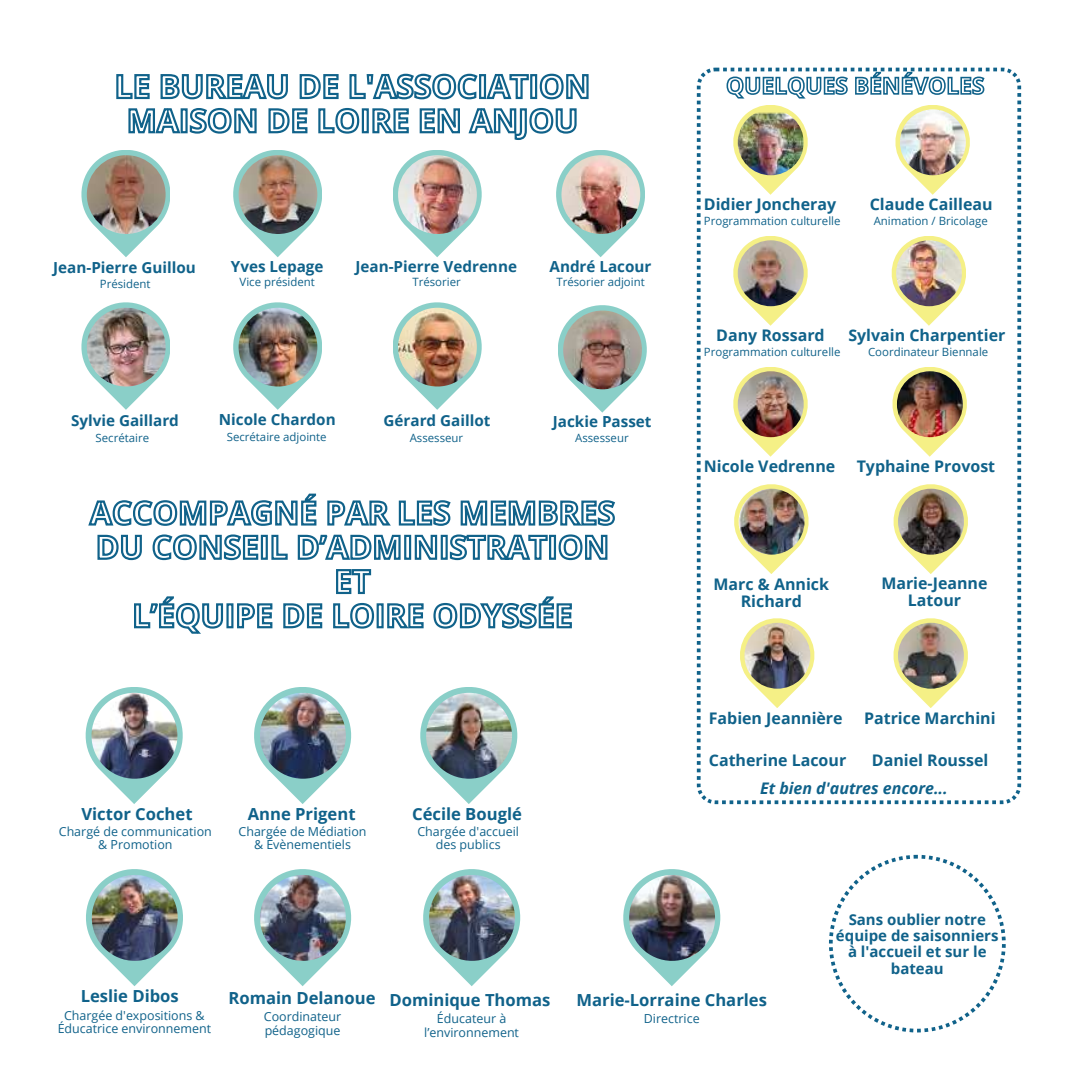
<style>
.page{position:relative;width:1077px;height:1077px;background:#fff}
.page>*{position:absolute;margin:0;border:0;box-sizing:border-box;transform-origin:0 0}
.t1{font:700 16.5px "Open Sans";color:#10628a}
.t2{font:700 16px/17.2px "Open Sans";color:#10628a;text-align:center}
.t3{font:italic 700 16px "Open Sans";color:#10628a}
.t4{font:700 15.25px "Open Sans";color:#10628a}
.t5{font:700 15px/16.2px "Open Sans";color:#10628a;text-align:center}
.t6{font:12.5px/13.5px "Open Sans";color:#10628a;text-align:center}
.t7{font:11.5px "Open Sans";color:#10628a}
</style>
<div class="page">
<svg style="left:696px;top:68px;width:324px;height:736px"></svg>
<svg style="left:733px;top:105px;width:74px;height:90px"></svg>
<img style="left:737px;top:109px;width:66px;height:66px;border-radius:50%">
<svg style="left:895px;top:105px;width:74px;height:90px"></svg>
<img style="left:899px;top:109px;width:66px;height:66px;border-radius:50%">
<svg style="left:733px;top:236px;width:74px;height:90px"></svg>
<img style="left:737px;top:240px;width:66px;height:66px;border-radius:50%">
<svg style="left:891px;top:236px;width:74px;height:90px"></svg>
<img style="left:896px;top:240px;width:65px;height:66px;border-radius:50%">
<svg style="left:733px;top:366px;width:74px;height:90px"></svg>
<img style="left:737px;top:371px;width:66px;height:66px;border-radius:50%">
<svg style="left:739px;top:618px;width:75px;height:90px"></svg>
<img style="left:744px;top:622px;width:66px;height:66px;border-radius:50%">
<svg style="left:892px;top:366px;width:74px;height:90px"></svg>
<img style="left:896px;top:371px;width:66px;height:66px;border-radius:50%">
<svg style="left:734px;top:484px;width:74px;height:90px"></svg>
<img style="left:738px;top:488px;width:66px;height:66px;border-radius:50%">
<svg style="left:893px;top:484px;width:74px;height:90px"></svg>
<img style="left:897px;top:488px;width:66px;height:66px;border-radius:50%">
<svg style="left:893px;top:618px;width:74px;height:90px"></svg>
<img style="left:897px;top:622px;width:66px;height:66px;border-radius:50%">
<svg style="left:829px;top:854px;width:176px;height:178px"></svg>
<svg style="left:116px;top:73px;width:473px;height:67px"></svg>
<svg style="left:725px;top:71px;width:260px;height:28px"></svg>
<svg style="left:81px;top:150px;width:89px;height:107px"></svg>
<img style="left:87px;top:155px;width:78px;height:79px;border-radius:50%">
<svg style="left:556px;top:150px;width:89px;height:107px"></svg>
<img style="left:561px;top:155px;width:79px;height:79px;border-radius:50%">
<svg style="left:233px;top:150px;width:89px;height:107px"></svg>
<img style="left:238px;top:155px;width:79px;height:79px;border-radius:50%">
<svg style="left:81px;top:302px;width:89px;height:108px"></svg>
<img style="left:87px;top:308px;width:78px;height:78px;border-radius:50%">
<svg style="left:393px;top:150px;width:88px;height:107px"></svg>
<img style="left:398px;top:155px;width:79px;height:79px;border-radius:50%">
<svg style="left:393px;top:302px;width:88px;height:108px"></svg>
<img style="left:398px;top:308px;width:79px;height:78px;border-radius:50%">
<svg style="left:233px;top:302px;width:89px;height:108px"></svg>
<img style="left:238px;top:308px;width:79px;height:78px;border-radius:50%">
<svg style="left:558px;top:305px;width:88px;height:107px"></svg>
<img style="left:563px;top:310px;width:79px;height:79px;border-radius:50%">
<svg style="left:86px;top:869px;width:97px;height:117px"></svg>
<img style="left:92px;top:874px;width:86px;height:86px;border-radius:50%">
<svg style="left:254px;top:869px;width:97px;height:117px"></svg>
<img style="left:260px;top:874px;width:86px;height:86px;border-radius:50%">
<svg style="left:420px;top:687px;width:97px;height:117px"></svg>
<img style="left:426px;top:692px;width:86px;height:86px;border-radius:50%">
<svg style="left:423px;top:869px;width:97px;height:117px"></svg>
<img style="left:429px;top:874px;width:86px;height:86px;border-radius:50%">
<svg style="left:623px;top:869px;width:97px;height:117px"></svg>
<img style="left:629px;top:874px;width:86px;height:86px;border-radius:50%">
<svg style="left:86px;top:687px;width:97px;height:117px"></svg>
<img style="left:91px;top:692px;width:86px;height:86px;border-radius:50%">
<svg style="left:254px;top:687px;width:97px;height:117px"></svg>
<img style="left:260px;top:692px;width:86px;height:86px;border-radius:50%">
<svg style="left:88px;top:493px;width:527px;height:68px"></svg>
<svg style="left:134px;top:569px;width:438px;height:65px"></svg>
<p class="t4" style="left:53px;top:257px;width:144px">Jean-Pierre Guillou</p>
<p class="t7" style="left:100px;top:275px;width:52px">Président</p>
<p class="t4" style="left:231px;top:256px;width:94px">Yves Lepage</p>
<p class="t7" style="left:239px;top:274px;width:77px">Vice président</p>
<p class="t4" style="left:355px;top:256px;width:163px">Jean-Pierre Vedrenne</p>
<p class="t7" style="left:412px;top:274px;width:50px">Trésorier</p>
<p class="t4" style="left:549px;top:256px;width:103px">André Lacour</p>
<p class="t7" style="left:556px;top:274px;width:90px">Trésorier adjoint</p>
<p class="t4" style="left:71px;top:409px;width:109px">Sylvie Gaillard</p>
<p class="t7" style="left:96px;top:429px;width:55px">Secrétaire</p>
<p class="t4" style="left:219px;top:408px;width:118px">Nicole Chardon</p>
<p class="t7" style="left:227px;top:428px;width:101px">Secrétaire adjointe</p>
<p class="t4" style="left:383px;top:409px;width:108px">Gérard Gaillot</p>
<p class="t7" style="left:409px;top:429px;width:55px">Assesseur</p>
<p class="t4" style="left:553px;top:411px;width:100px">Jackie Passet</p>
<p class="t7" style="left:575px;top:429px;width:55px">Assesseur</p>
<p class="t2" style="left:703px;top:195px;width:134px">Didier Joncheray</p>
<p class="t7" style="left:703px;top:212px;width:138px">Programmation culturelle</p>
<p class="t2" style="left:869px;top:195px;width:124px">Claude Cailleau</p>
<p class="t7" style="left:873px;top:212px;width:116px">Animation / Bricolage</p>
<p class="t2" style="left:716px;top:326px;width:110px">Dany Rossard</p>
<p class="t7" style="left:703px;top:343px;width:138px">Programmation culturelle</p>
<p class="t7" style="left:867px;top:343px;width:122px">Coordinateur Biennale</p>
<p class="t2" style="left:848px;top:326px;width:159px">Sylvain Charpentier</p>
<p class="t2" style="left:703px;top:457px;width:133px">Nicole Vedrenne</p>
<p class="t2" style="left:856px;top:457px;width:140px">Typhaine Provost</p>
<p class="t2" style="left:713px;top:574px;width:117px">Marc &amp; Annick<br>Richard</p>
<p class="t2" style="left:881px;top:574px;width:108px">Marie-Jeanne<br>Latour</p>
<h1 class="t1" style="left:81px;top:802px;width:113px">Victor Cochet</h1>
<p class="t6" style="left:59px;top:824px;width:154px">Chargé de communication &amp; Promotion</p>
<h1 class="t1" style="left:248px;top:802px;width:109px">Anne Prigent</h1>
<p class="t6" style="left:238px;top:824px;width:129px">Chargée de Médiation &amp; Évènementiels</p>
<h1 class="t1" style="left:412px;top:802px;width:111px">Cécile Bouglé</h1>
<p class="t6" style="left:417px;top:824px;width:103px">Chargée d'accueil des publics</p>
<h1 class="t1" style="left:81px;top:984px;width:100px">Leslie Dibos</h1>
<p class="t6" style="left:58px;top:1007px;width:155px">Chargée d'expositions &amp;<br>Éducatrice environnement</p>
<h1 class="t1" style="left:228px;top:986px;width:148px">Romain Delanoue</h1>
<p class="t6" style="left:264px;top:1009px;width:79px;text-align:left">Coordinateur pédagogique</p>
<h1 class="t1" style="left:389px;top:987px;width:162px">Dominique Thomas</h1>
<p class="t6" style="left:424px;top:1011px;width:96px">Éducateur à l’environnement</p>
<p class="t2" style="left:708px;top:708px;width:135px">Fabien Jeannière</p>
<p class="t2" style="left:864px;top:708px;width:133px">Patrice Marchini</p>
<p class="t2" style="left:708px;top:750px;width:139px">Catherine Lacour</p>
<p class="t2" style="left:871px;top:750px;width:118px">Daniel Roussel</p>
<p class="t3" style="left:759px;top:776px;width:189px">Et bien d'autres encore...</p>
<h1 class="t1" style="left:576px;top:987px;width:192px">Marie-Lorraine Charles</h1>
<p class="t6" style="left:643px;top:1011px;width:57px">Directrice</p>
<p class="t5" style="left:835px;top:910px;width:164px">Sans oublier notre équipe de saisonniers à l'accueil et sur le bateau</p>
</div>
